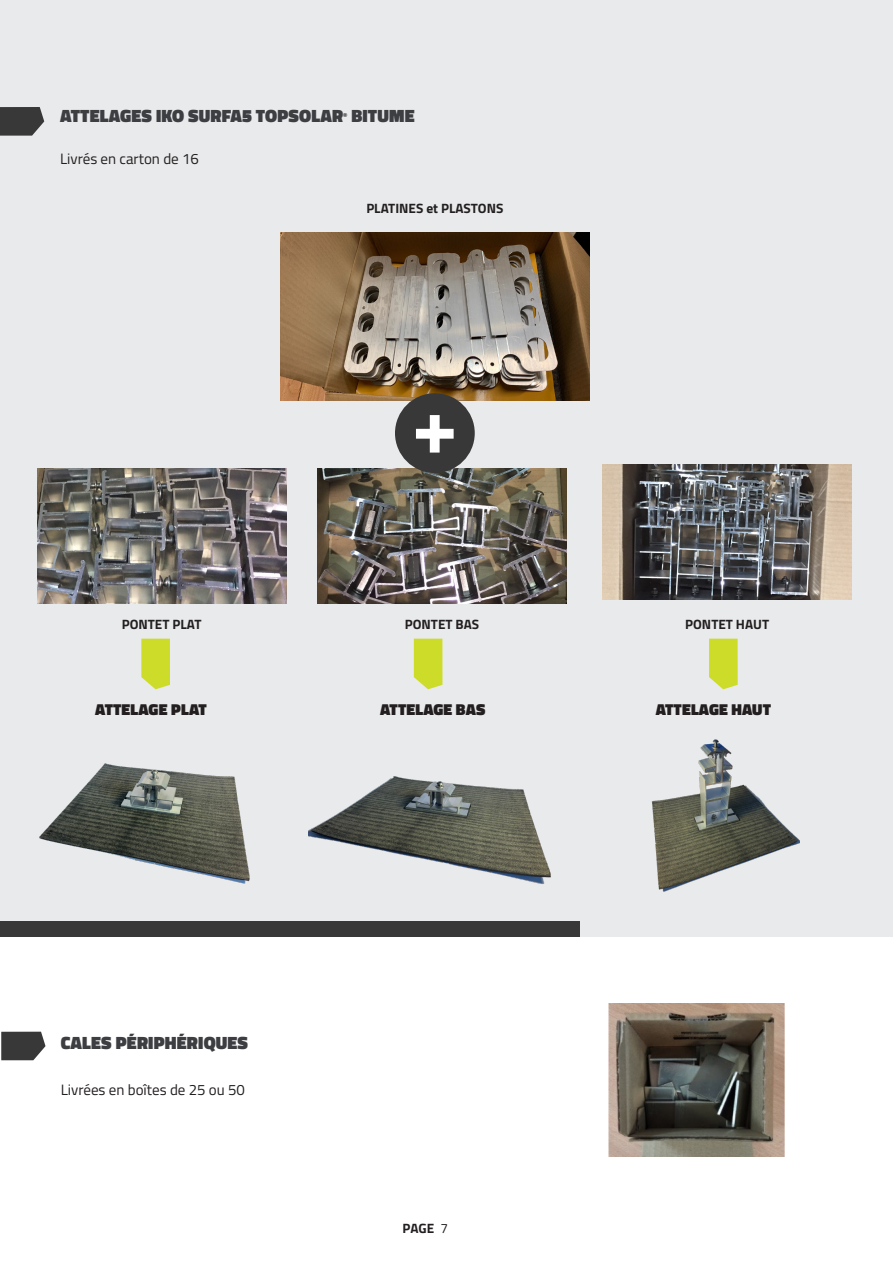
<style>
.page{position:relative;width:893px;height:1263px;background:#fff}
.page>*{position:absolute;margin:0;border:0;box-sizing:border-box;transform-origin:0 0}
._05_TITRE_NOIR_AVEC_PICTOS{font:700 81.9px "Titillium Web";color:#fff}
._05_TITRE_NOIR_AVEC_PICTOS-2{font:900 18px "Titillium Web";letter-spacing:.01em;color:#3c3e41}
.TXT_courant{font:900 16.05px "Titillium Web";letter-spacing:.01em;color:#231f20}
.t1{font:15px "Titillium Web";color:#231f20}
.TXT_courant-2{font:700 13.5px "Titillium Web";color:#231f20}
.t2{font:700 13.5px "Titillium";color:#231f20}
._05_TITRE_NOIR_AVEC_PICTOS-3{font:900 7.05px "Titillium Web";color:#3c3e41}
.s1{font-weight:400}
</style>
<div class="page">
<div style="left:0;top:0;width:893px;height:937px;background:#e9eaeb"></div>
<svg style="left:1px;top:1032px;width:45px;height:28px"></svg>
<svg style="left:0;top:107px;width:44px;height:29px"></svg>
<img style="left:603px;top:465px;width:249px;height:134px">
<img style="left:651px;top:739px;width:148px;height:153px">
<img style="left:37px;top:469px;width:249px;height:134px">
<img style="left:39px;top:763px;width:211px;height:121px">
<img style="left:280px;top:233px;width:309px;height:167px">
<img style="left:608px;top:1003px;width:176px;height:154px">
<img style="left:318px;top:469px;width:248px;height:134px">
<img style="left:308px;top:776px;width:243px;height:108px">
<div style="left:395px;top:393px;width:80px;height:80px;background:#383839;border-radius:50%"></div>
<div style="left:0;top:921px;width:580px;height:16px;background:#383839"></div>
<svg style="left:414px;top:639px;width:28px;height:50px"></svg>
<svg style="left:141px;top:639px;width:29px;height:50px"></svg>
<svg style="left:709px;top:639px;width:29px;height:50px"></svg>
<p class="_05_TITRE_NOIR_AVEC_PICTOS-2" style="left:60px;top:103px;width:284px">ATTELAGES IKO SURFA5 TOPSOLAR</p>
<p class="_05_TITRE_NOIR_AVEC_PICTOS-3" style="left:343px;top:111px;width:6px">®</p>
<p class="_05_TITRE_NOIR_AVEC_PICTOS-2" style="left:351px;top:103px;width:65px">BITUME</p>
<p class="t1" style="left:60px;top:148px;width:140px">Livrés en carton de 16</p>
<p class="TXT_courant-2" style="left:366px;top:198px;width:139px">PLATINES et PLASTONS</p>
<p class="_05_TITRE_NOIR_AVEC_PICTOS" style="left:412px;top:363px;width:47px">+</p>
<p class="TXT_courant-2" style="left:122px;top:614px;width:81px">PONTET PLAT</p>
<p class="TXT_courant-2" style="left:405px;top:614px;width:76px">PONTET BAS</p>
<p class="TXT_courant-2" style="left:685px;top:614px;width:85px">PONTET HAUT</p>
<p class="TXT_courant" style="left:95px;top:698px;width:113px">ATTELAGE PLAT</p>
<p class="TXT_courant" style="left:380px;top:698px;width:107px">ATTELAGE BAS</p>
<p class="TXT_courant" style="left:656px;top:698px;width:117px">ATTELAGE HAUT</p>
<p class="_05_TITRE_NOIR_AVEC_PICTOS-2" style="left:61px;top:1029px;width:189px">CALES PÉRIPHÉRIQUES</p>
<p class="t1" style="left:61px;top:1079px;width:186px">Livrées en boîtes de 25 ou 50</p>
<p class="t2" style="left:403px;top:1218px;width:47px">PAGE <span class="s1">7</span></p>
</div>
